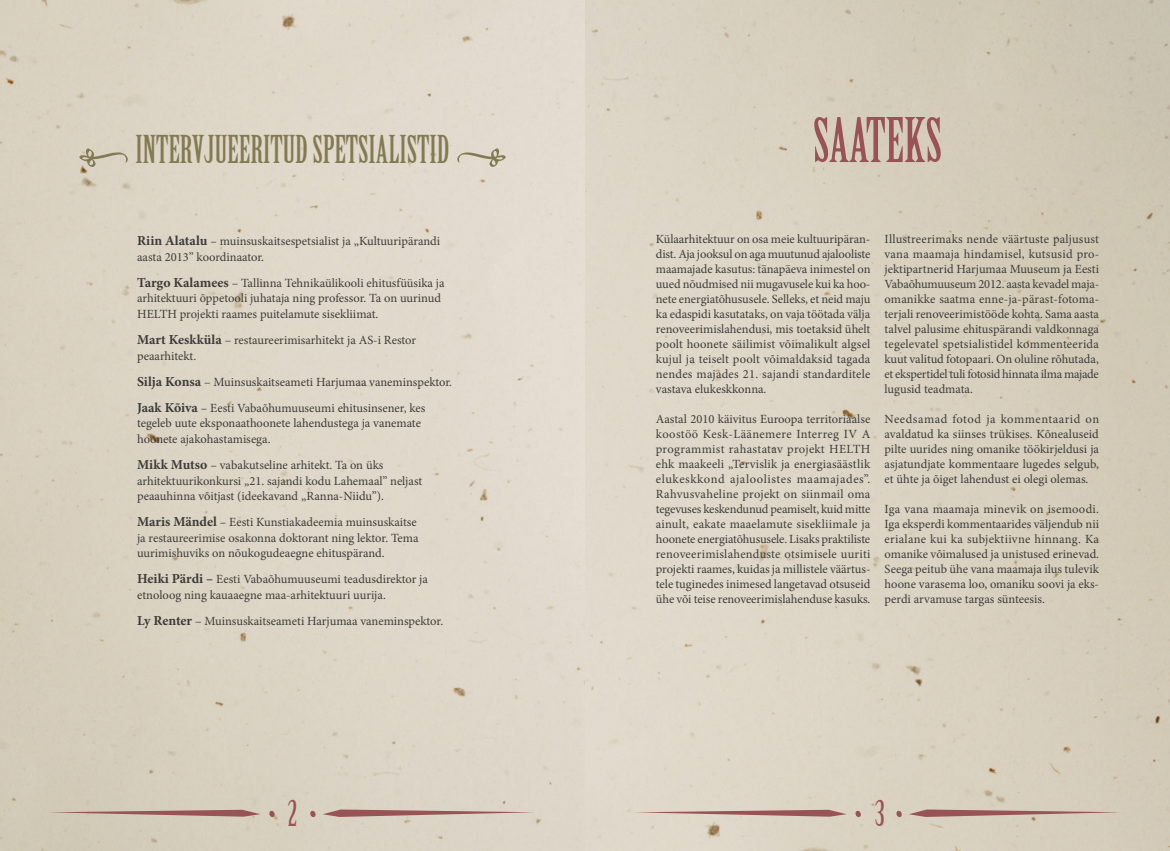
<style>
.page{position:relative;width:1170px;height:851px;background:#fff}
.page>*{position:absolute;margin:0;border:0;box-sizing:border-box;transform-origin:0 0}
.t1{font:60px "Birch Std";color:#995354}
.t2{font:37.5px "Birch Std";color:#837a53}
.t3{font:35px "Birch Std";color:#995354}
.t4{font:12.5px/15px "Minion Pro";letter-spacing:-.005em;color:#3c3c3b}
.s1{font-weight:700;font-size:13.75px}
</style>
<div class="page">
<img style="left:0;top:0;width:1169px;height:850px">
<svg style="left:48px;top:809px;width:212px;height:7px"></svg>
<svg style="left:268px;top:810px;width:7px;height:7px"></svg>
<svg style="left:309px;top:810px;width:7px;height:7px"></svg>
<svg style="left:322px;top:809px;width:213px;height:7px"></svg>
<svg style="left:634px;top:809px;width:212px;height:7px"></svg>
<svg style="left:854px;top:810px;width:7px;height:7px"></svg>
<svg style="left:895px;top:810px;width:7px;height:7px"></svg>
<svg style="left:908px;top:809px;width:213px;height:7px"></svg>
<svg style="left:457px;top:148px;width:48px;height:19px"></svg>
<svg style="left:79px;top:148px;width:49px;height:19px"></svg>
<h2 class="t2" style="left:135px;top:128px;width:315px">INTERVJUEERITUD SPETSIALISTID</h2>
<p class="t4" style="left:137px;top:233px;width:304px;line-height:15.5px"><span class="s1">Riin Alatalu</span> – muinsuskaitsespetsialist ja „Kultuuripärandi aasta 2013” koordinaator.</p>
<p class="t4" style="left:137px;top:275px;width:309px;line-height:15.5px"><span class="s1">Targo Kalamees</span> – Tallinna Tehnikaülikooli ehitusfüüsika ja arhitektuuri õppetooli juhataja ning professor. Ta on uurinud<br>HELTH projekti raames puitelamute sisekliimat.</p>
<p class="t4" style="left:137px;top:332px;width:280px;line-height:15.5px"><span class="s1">Mart Keskküla</span> – restaureerimisarhitekt ja AS-i Restor peaarhitekt.</p>
<p class="t4" style="left:137px;top:369px;width:316px;line-height:26.1px"><span class="s1">Silja Konsa</span> – Muinsuskaitseameti Harjumaa vaneminspektor.<br><span class="s1">Jaak Kõiva</span> – Eesti Vabaõhumuuseumi ehitusinsener, kes</p>
<p class="t4" style="left:137px;top:415px;width:285px;line-height:15.5px">tegeleb uute eksponaathoonete lahendustega ja vanemate hoonete ajakohastamisega.</p>
<p class="t4" style="left:137px;top:457px;width:287px;line-height:15.5px"><span class="s1">Mikk Mutso</span> – vabakutseline arhitekt. Ta on üks arhitektuurikonkursi „21. sajandi kodu Lahemaal” neljast peaauhinna võitjast (ideekavand „Ranna-Niidu”).</p>
<p class="t4" style="left:137px;top:514px;width:283px;line-height:15.5px"><span class="s1">Maris Mändel</span> – Eesti Kunstiakadeemia muinsuskaitse ja restaureerimise osakonna doktorant ning lektor. Tema uurimishuviks on nõukogudeaegne ehituspärand.</p>
<p class="t4" style="left:137px;top:571px;width:292px;line-height:15.5px"><span class="s1">Heiki Pärdi –</span> Eesti Vabaõhumuuseumi teadusdirektor ja etnoloog ning kauaaegne maa-arhitektuuri uurija.</p>
<p class="t4" style="left:137px;top:613px;width:307px"><span class="s1">Ly Renter</span> – Muinsuskaitseameti Harjumaa vaneminspektor.</p>
<h1 class="t1" style="left:812px;top:106px;width:128px">SAATEKS</h1>
<p class="t4" style="left:656px;top:232px;width:216px;text-align:justify">Külaarhitektuur on osa meie kultuuripäran&shy;dist. Aja jooksul on aga muutunud ajalooliste maamajade kasutus: tänapäeva inimestel on uued nõudmised nii mugavusele kui ka hoo&shy;nete energiatõhususele. Selleks, et neid maju ka edaspidi kasutataks, on vaja töötada välja renoveerimislahendusi, mis toetaksid ühelt poolt hoonete säilimist võimalikult algsel kujul ja teiselt poolt võimaldaksid tagada nendes majades 21. sajandi standarditele vastava elukeskkonna.</p>
<p class="t4" style="left:656px;top:412px;width:216px;text-align:justify">Aastal 2010 käivitus Euroopa territoriaalse koostöö Kesk-Läänemere Interreg IV A programmist rahastatav projekt HELTH ehk maakeeli „Tervislik ja energiasäästlik elukeskkond ajaloolistes maamajades”.<br>Rahvusvaheline projekt on siinmail oma tegevuses keskendunud peamiselt, kuid mitte ainult, eakate maaelamute sisekliimale ja hoonete energiatõhususele. Lisaks praktiliste renoveerimislahenduste otsimisele uuriti projekti raames, kuidas ja millistele väärtus&shy;tele tuginedes inimesed langetavad otsuseid ühe või teise renoveerimislahenduse kasuks.</p>
<p class="t4" style="left:884px;top:232px;width:216px;text-align:justify">Illustreerimaks nende väärtuste paljusust vana maamaja hindamisel, kutsusid pro&shy;jektipartnerid Harjumaa Muuseum ja Eesti Vabaõhumuuseum 2012. aasta kevadel maja&shy;omanikke saatma enne-ja-pärast-fotoma&shy;terjali renoveerimistööde kohta. Sama aasta talvel palusime ehituspärandi valdkonnaga tegelevatel spetsialistidel kommenteerida kuut valitud fotopaari. On oluline rõhutada, et ekspertidel tuli fotosid hinnata ilma majade lugusid teadmata.</p>
<p class="t4" style="left:884px;top:412px;width:216px;text-align:justify">Needsamad fotod ja kommentaarid on avaldatud ka siinses trükises. Kõnealuseid pilte uurides ning omanike töökirjeldusi ja asjatundjate kommentaare lugedes selgub, et ühte ja õiget lahendust ei olegi olemas.</p>
<p class="t4" style="left:884px;top:502px;width:216px;text-align:justify">Iga vana maamaja minevik on isemoodi.<br>Iga eksperdi kommentaarides väljendub nii erialane kui ka subjektiivne hinnang. Ka omanike võimalused ja unistused erinevad.<br>Seega peitub ühe vana maamaja ilus tulevik hoone varasema loo, omaniku soovi ja eks&shy;perdi arvamuse targas sünteesis.</p>
<h3 class="t3" style="left:288px;top:793px;width:11px">2</h3>
<h3 class="t3" style="left:875px;top:793px;width:11px">3</h3>
</div>
